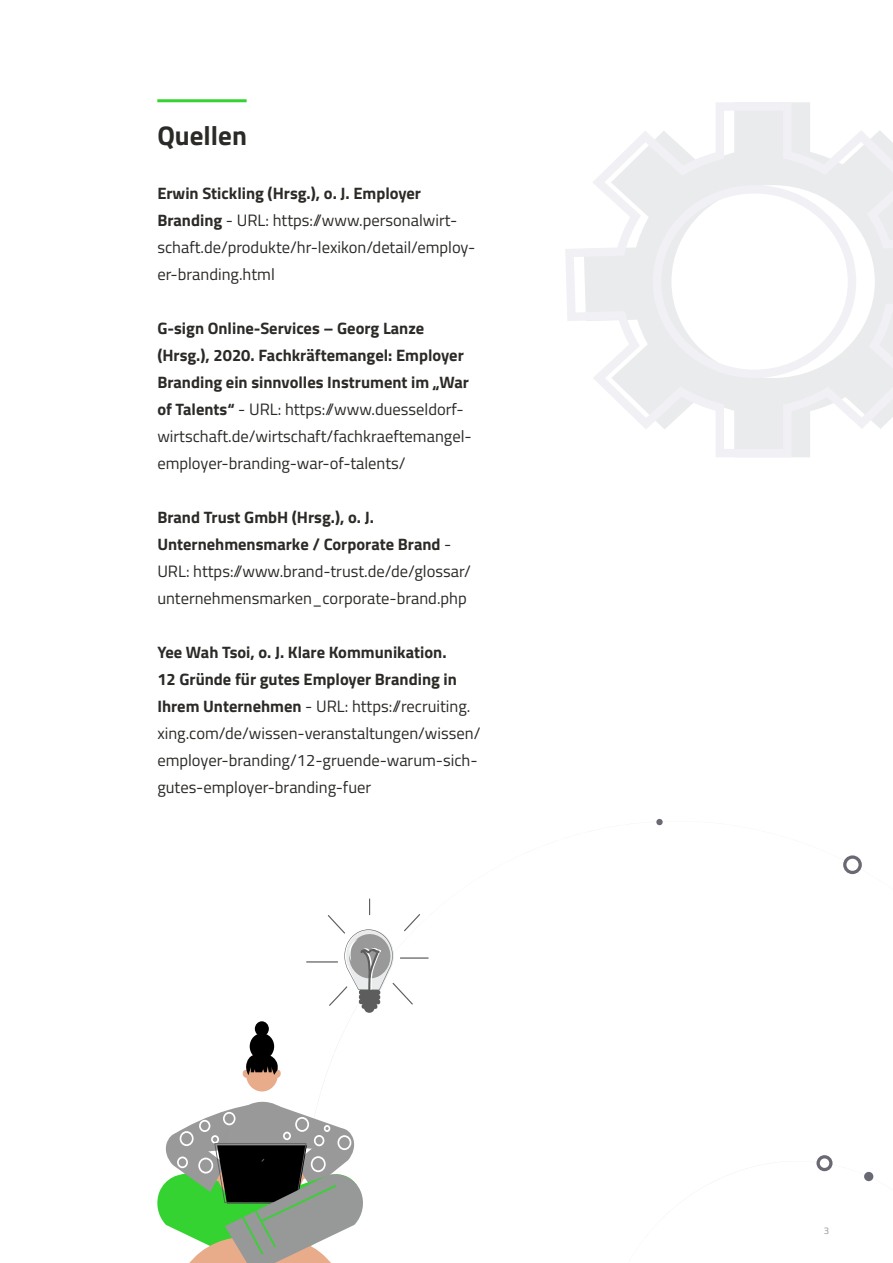
<style>
.page{position:relative;width:893px;height:1263px;background:#fff}
.page>*{position:absolute;margin:0;border:0;box-sizing:border-box;transform-origin:0 0}
.t1{font:700 27px "Titillium Web";color:#2c2a27}
.t2{font:16.5px/27px "Titillium Web";color:#2c2a27}
.t3{font:700 16.5px/27px "Titillium Web";color:#2c2a27}
.t4{font:9.6px "Titillium Web";color:#979898}
.s1{font-weight:700}
.s2{font-weight:400}
</style>
<div class="page">
<hr style="left:157px;top:99px;width:90px;height:3px;background:#35d331">
<div style="left:864px;top:1172px;width:9px;height:9px;background:#696974;border-radius:50%"></div>
<div style="left:656px;top:819px;width:7px;height:6px;background:#696974;border-radius:50%"></div>
<svg style="left:816px;top:1155px;width:16px;height:16px"></svg>
<svg style="left:843px;top:855px;width:19px;height:19px"></svg>
<svg style="left:306px;top:898px;width:123px;height:115px"></svg>
<div style="left:246px;top:1057px;width:32px;height:34px;background:#e8ac8a;border-radius:50%"></div>
<div style="left:250px;top:1033px;width:24px;height:26px;background:#000;border-radius:50%"></div>
<div style="left:255px;top:1021px;width:14px;height:15px;background:#000;border-radius:50%"></div>
<svg style="left:242px;top:1053px;width:39px;height:25px"></svg>
<svg style="left:157px;top:1104px;width:206px;height:159px"></svg>
<svg style="left:565px;top:102px;width:328px;height:355px"></svg>
<h1 class="t1" style="left:157px;top:115px;width:91px">Quellen</h1>
<p class="t2" style="left:157px;top:179px;width:320px"><span class="s1">Erwin Stickling (Hrsg.), o. J. Employer Branding</span> - URL: https://www.personalwirt&shy;schaft.de/produkte/hr-lexikon/detail/employ&shy;er-branding.html</p>
<p class="t3" style="left:157px;top:314px;width:316px">G-sign Online-Services – Georg Lanze (Hrsg.), 2020. Fachkräftemangel: Employer Branding ein sinnvolles Instrument im „War of Talents“ <span class="s2">- URL: https://www.duesseldorf&shy;wirtschaft.de/wirtschaft/fachkraeftemangel&shy;employer-branding-war-of-talents/</span></p>
<p class="t2" style="left:157px;top:503px;width:315px"><span class="s1">Brand Trust GmbH (Hrsg.), o. J.<br>Unternehmensmarke / Corporate Brand</span> - URL: https://www.brand-trust.de/de/glossar/ unternehmensmarken_corporate-brand.php</p>
<p class="t2" style="left:157px;top:638px;width:325px"><span class="s1">Yee Wah Tsoi, o. J. Klare Kommunikation.<br>12 Gründe für gutes Employer Branding in Ihrem Unternehmen</span> - URL: https://recruiting. xing.com/de/wissen-veranstaltungen/wissen/ employer-branding/12-gruende-warum-sich&shy;gutes-employer-branding-fuer</p>
<p class="t4" style="left:824px;top:1224px;width:7px">3</p>
</div>
